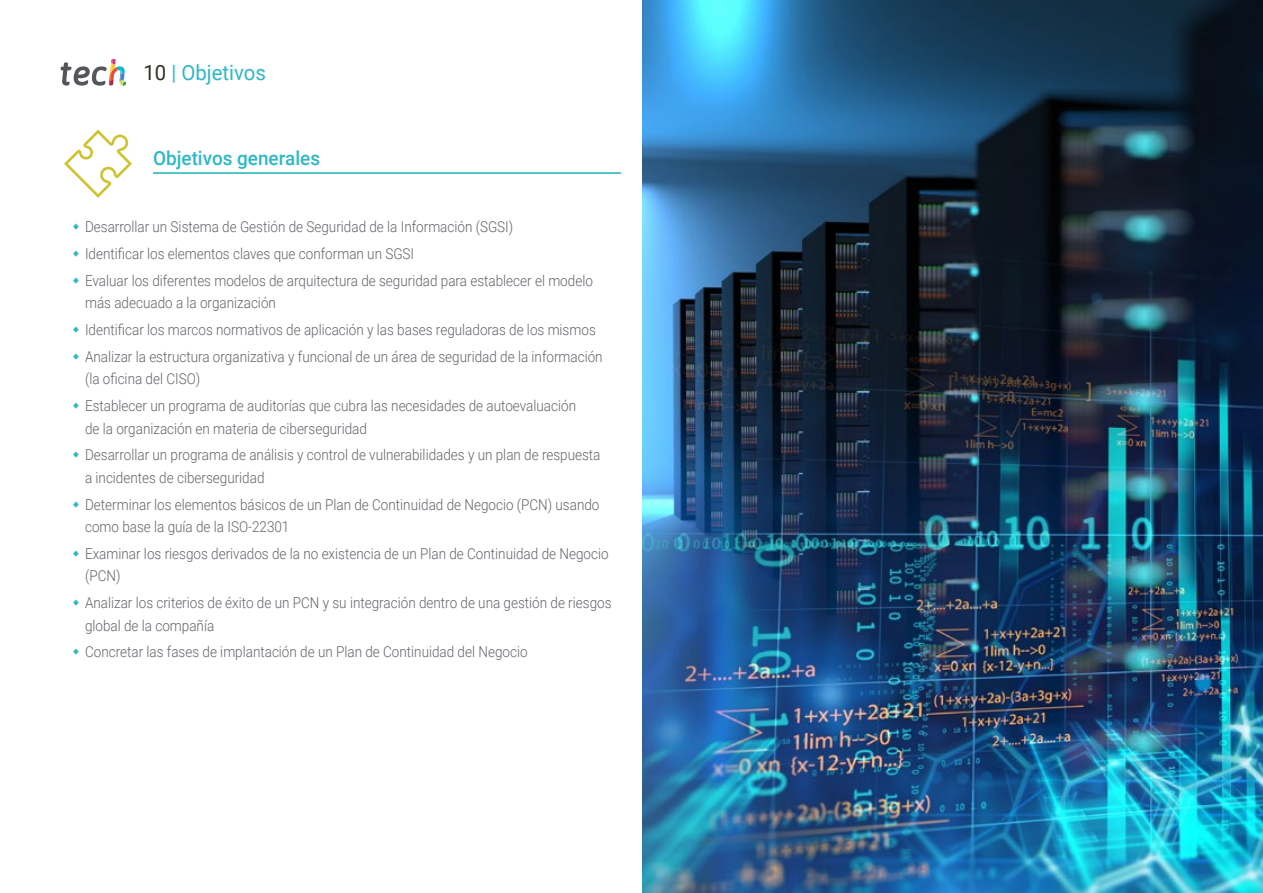
<style>
.page{position:relative;width:1263px;height:893px;background:#fff}
.page>*{position:absolute;margin:0;border:0;box-sizing:border-box;transform-origin:0 0}
.t1{font:21px "Roboto";color:#2db8c5}
.t2{font:500 19.5px "Roboto";color:#2db8c5}
.t3{font:300 15px/26.7px "Roboto";color:#61646a;scale:.9 1}
.s1{color:#312e20}
</style>
<div class="page">
<hr style="left:153px;top:173px;width:468px;height:1px;background:#2db8c5">
<svg style="left:64px;top:130px;width:68px;height:68px"></svg>
<svg style="left:61px;top:59px;width:65px;height:27px"></svg>
<img style="left:642px;top:0;width:621px;height:893px">
<h1 class="t1" style="left:144px;top:57px;width:124px"><span class="s1">10</span> | Objetivos</h1>
<h2 class="t2" style="left:153px;top:144px;width:169px">Objetivos generales</h2>
<p class="t3" style="left:85px;top:213px;width:566px">Desarrollar un Sistema de Gestión de Seguridad de la Información (SGSI)<br>Identificar los elementos claves que conforman un SGSI<br>Evaluar los diferentes modelos de arquitectura de seguridad para establecer el modelo</p>
<p class="t3" style="left:85px;top:289px;width:577px">más adecuado a la organización<br>Identificar los marcos normativos de aplicación y las bases reguladoras de los mismos<br>Analizar la estructura organizativa y funcional de un área de seguridad de la información</p>
<p class="t3" style="left:85px;top:365px;width:547px">(la oficina del CISO)<br>Establecer un programa de auditorías que cubra las necesidades de autoevaluación</p>
<p class="t3" style="left:85px;top:414px;width:574px">de la organización en materia de ciberseguridad<br>Desarrollar un programa de análisis y control de vulnerabilidades y un plan de respuesta</p>
<p class="t3" style="left:85px;top:464px;width:573px">a incidentes de ciberseguridad<br>Determinar los elementos básicos de un Plan de Continuidad de Negocio (PCN) usando</p>
<p class="t3" style="left:85px;top:513px;width:583px">como base la guía de la ISO-22301<br>Examinar los riesgos derivados de la no existencia de un Plan de Continuidad de Negocio</p>
<p class="t3" style="left:85px;top:562px;width:586px">(PCN)<br>Analizar los criterios de éxito de un PCN y su integración dentro de una gestión de riesgos</p>
<p class="t3" style="left:85px;top:611px;width:493px">global de la compañía<br>Concretar las fases de implantación de un Plan de Continuidad del Negocio</p>
</div>
